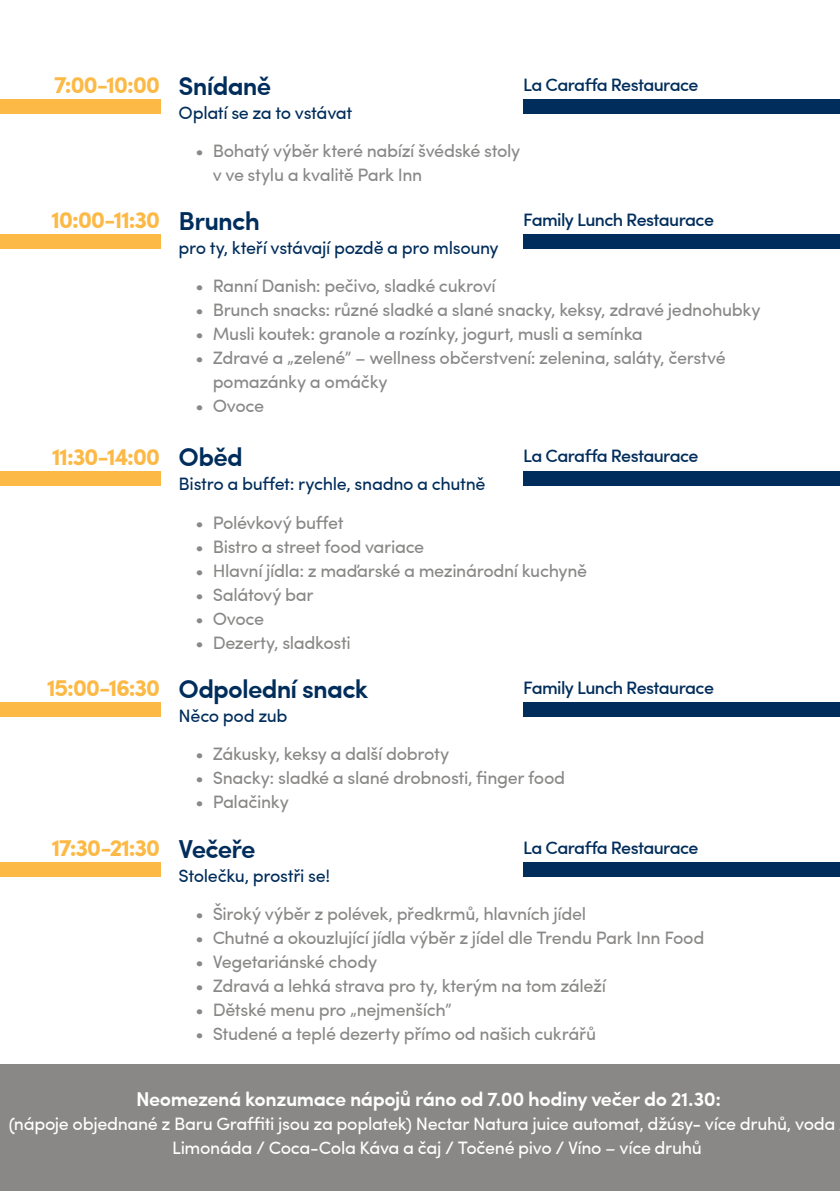
<style>
.page{position:relative;width:840px;height:1191px;background:#fff}
.page>*{position:absolute;margin:0;border:0;box-sizing:border-box;transform-origin:0 0}
.t1{font:600 26px "Sofia Pro";letter-spacing:-.03em;color:#002d5b}
.t2{font:700 24px "Sofia Pro";letter-spacing:-.065em;color:#fdb945}
.t3{font:600 20px "Sofia Pro";letter-spacing:-.025em;color:#fff}
.t4{font:18px/24px "Sofia Pro";letter-spacing:-.02em;color:#898887}
.t5{font:18px/24px "Sofia Pro";letter-spacing:-.02em;color:#fff}
.t6{font:18px "Sofia Pro";letter-spacing:-.02em;color:#002d5b}
.t7{font:500 18px "Sofia Pro";letter-spacing:-.035em;color:#002d5b}
.s1{font-weight:600;font-size:26px;color:#002d5b}
</style>
<div class="page">
<div style="left:0;top:1064px;width:839px;height:127px;background:#898887"></div>
<div style="left:0;top:99px;width:160px;height:14px;background:#fdb945"></div>
<div style="left:523px;top:99px;width:316px;height:14px;background:#002d5b"></div>
<div style="left:523px;top:234px;width:316px;height:15px;background:#002d5b"></div>
<div style="left:523px;top:471px;width:316px;height:14px;background:#002d5b"></div>
<div style="left:523px;top:702px;width:316px;height:14px;background:#002d5b"></div>
<div style="left:523px;top:862px;width:316px;height:14px;background:#002d5b"></div>
<div style="left:0;top:234px;width:160px;height:15px;background:#fdb945"></div>
<div style="left:0;top:471px;width:160px;height:14px;background:#fdb945"></div>
<div style="left:0;top:702px;width:160px;height:14px;background:#fdb945"></div>
<div style="left:0;top:862px;width:160px;height:14px;background:#fdb945"></div>
<h2 class="t2" style="left:54px;top:66px;width:218px">7:00-10:00 <span class="s1">Snídaně</span></h2>
<p class="t7" style="left:523px;top:71px;width:177px">La Caraffa Restaurace</p>
<p class="t6" style="left:178px;top:99px;width:175px">Oplatí se za to vstávat</p>
<p class="t4" style="left:212px;top:138px;width:309px;text-indent:-17px">• Bohatý výběr které nabízí švédské stoly v ve stylu a kvalitě Park Inn</p>
<h1 class="t1" style="left:178px;top:201px;width:83px">Brunch</h1>
<p class="t6" style="left:178px;top:234px;width:321px">pro ty, kteří vstávají pozdě a pro mlsouny</p>
<p class="t4" style="left:195px;top:272px;width:301px">• Ranní Danish: pečivo, sladké cukroví</p>
<p class="t4" style="left:195px;top:296px;width:566px">• Brunch snacks: různé sladké a slané snacky, keksy, zdravé jednohubky</p>
<p class="t4" style="left:195px;top:320px;width:448px">• Musli koutek: granole a rozínky, jogurt, musli a semínka</p>
<p class="t4" style="left:212px;top:344px;width:514px;text-indent:-17px">• Zdravé a „zelené” – wellness občerstvení: zelenina, saláty, čerstvé pomazánky a omáčky</p>
<p class="t4" style="left:195px;top:392px;width:70px">• Ovoce</p>
<h1 class="t1" style="left:178px;top:437px;width:66px">Oběd</h1>
<p class="t6" style="left:178px;top:471px;width:308px">Bistro a buffet: rychle, snadno a chutně</p>
<p class="t4" style="left:195px;top:509px;width:149px">• Polévkový buffet</p>
<p class="t4" style="left:195px;top:533px;width:230px">• Bistro a street food variace</p>
<p class="t4" style="left:195px;top:557px;width:393px">• Hlavní jídla: z maďarské a mezinárodní kuchyně</p>
<p class="t4" style="left:195px;top:581px;width:119px">• Salátový bar</p>
<p class="t4" style="left:195px;top:605px;width:70px">• Ovoce</p>
<p class="t4" style="left:195px;top:629px;width:157px">• Dezerty, sladkosti</p>
<h1 class="t1" style="left:178px;top:669px;width:191px">Odpolední snack</h1>
<p class="t6" style="left:178px;top:702px;width:110px">Něco pod zub</p>
<p class="t4" style="left:195px;top:740px;width:255px">• Zákusky, keksy a další dobroty</p>
<p class="t4" style="left:195px;top:764px;width:371px">• Snacky: sladké a slané drobnosti, finger food</p>
<p class="t4" style="left:195px;top:788px;width:95px">• Palačinky</p>
<h1 class="t1" style="left:178px;top:828px;width:78px">Večeře</h1>
<p class="t6" style="left:178px;top:862px;width:153px">Stolečku, prostři se!</p>
<p class="t4" style="left:195px;top:900px;width:392px">• Široký výběr z polévek, předkrmů, hlavních jídel</p>
<p class="t4" style="left:195px;top:924px;width:510px">• Chutné a okouzlující jídla výběr z jídel dle Trendu Park Inn Food</p>
<p class="t4" style="left:195px;top:948px;width:183px">• Vegetariánské chody</p>
<p class="t4" style="left:195px;top:972px;width:412px">• Zdravá a lehká strava pro ty, kterým na tom záleží</p>
<p class="t4" style="left:195px;top:996px;width:258px">• Dětské menu pro „nejmenších”</p>
<p class="t4" style="left:195px;top:1020px;width:402px">• Studené a teplé dezerty přímo od našich cukrářů</p>
<h2 class="t2" style="left:51px;top:202px;width:111px">10:00-11:30</h2>
<p class="t7" style="left:523px;top:206px;width:192px">Family Lunch Restaurace</p>
<h2 class="t2" style="left:52px;top:438px;width:110px">11:30-14:00</h2>
<p class="t7" style="left:523px;top:443px;width:177px">La Caraffa Restaurace</p>
<h2 class="t2" style="left:47px;top:669px;width:115px">15:00-16:30</h2>
<p class="t7" style="left:523px;top:674px;width:192px">Family Lunch Restaurace</p>
<h2 class="t2" style="left:52px;top:829px;width:110px">17:30-21:30</h2>
<p class="t7" style="left:523px;top:833px;width:177px">La Caraffa Restaurace</p>
<p class="t3" style="left:136px;top:1083px;width:586px">Neomezená konzumace nápojů ráno od 7.00 hodiny večer do 21.30:</p>
<p class="t5" style="left:172px;top:1110px;width:664px;text-indent:-163px">(nápoje objednané z Baru Graffiti jsou za poplatek) Nectar Natura juice automat, džúsy- více druhů, voda<br>Limonáda / Coca-Cola Káva a čaj / Točené pivo / Víno – více druhů</p>
</div>
